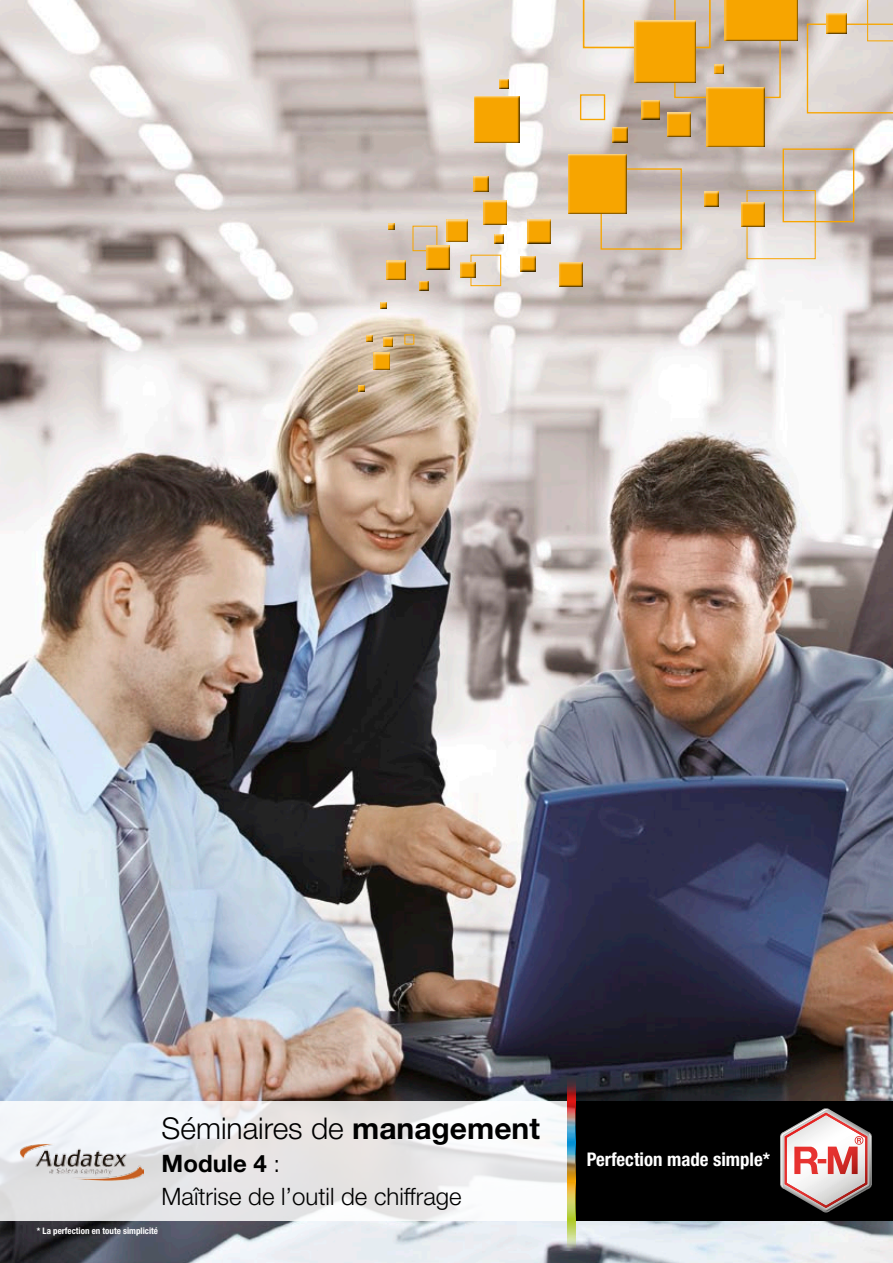
<style>
.page{position:relative;width:893px;height:1263px;background:#fff}
.page>*{position:absolute;margin:0;border:0;box-sizing:border-box;transform-origin:0 0}
.t1{font:300 30px "Helvetica Neue LT Pro";color:#000}
.t2{font:300 24px/33px "Helvetica Neue LT Pro";color:#000}
.t3{font:700 condensed 18.75px "Helvetica Neue LT Pro";color:#fff}
.t4{font:700 condensed 9px "Helvetica Neue LT Pro";color:#fff}
.s1{font-weight:700}
</style>
<div class="page">
<img style="left:0;top:0;width:893px;height:1263px">
<div style="left:580px;top:94px;width:25px;height:26px;border:1px solid #f7a500"></div>
<div style="left:471px;top:255px;width:30px;height:31px;border:1px solid #f7a500"></div>
<div style="left:404px;top:334px;width:10px;height:10px;border:1px solid #f7a500"></div>
<div style="left:600px;top:168px;width:82px;height:82px;border:1px solid #f7a500"></div>
<svg style="left:807px;top:0;width:86px;height:113px;background:#ddd4cc"></svg>
<div style="left:747px;top:190px;width:69px;height:69px;border:1px solid #f7a500"></div>
<svg style="left:583px;top:0;width:198px;height:98px;background:#d4c8be"></svg>
<div style="left:783px;top:148px;width:71px;height:74px;border:1px solid #f7a500"></div>
<div style="left:632px;top:20px;width:66px;height:65px;background:#000;opacity:.75"></div>
<div style="left:639px;top:97px;width:23px;height:23px;background:#c8bab5"></div>
<div style="left:639px;top:99px;width:23px;height:21px;background:#000;opacity:.75"></div>
<div style="left:665px;top:111px;width:28px;height:27px;background:#fff;opacity:.75"></div>
<div style="left:665px;top:112px;width:28px;height:26px;background:#000;opacity:.75"></div>
<div style="left:481px;top:198px;width:29px;height:27px;background:#fff;opacity:.75"></div>
<div style="left:482px;top:199px;width:28px;height:26px;background:#000;opacity:.75"></div>
<div style="left:525px;top:217px;width:28px;height:28px;background:#e1dad8"></div>
<div style="left:525px;top:218px;width:29px;height:27px;background:#000;opacity:.75"></div>
<div style="left:471px;top:174px;width:19px;height:18px;background:#d5cece"></div>
<div style="left:471px;top:175px;width:20px;height:17px;background:#000;opacity:.75"></div>
<div style="left:458px;top:260px;width:19px;height:19px;background:#fff;opacity:.75"></div>
<div style="left:458px;top:261px;width:20px;height:18px;background:#000;opacity:.75"></div>
<div style="left:444px;top:218px;width:26px;height:24px;background:#e4ddd8"></div>
<div style="left:444px;top:219px;width:26px;height:24px;background:#000;opacity:.75"></div>
<div style="left:493px;top:232px;width:12px;height:12px;background:#fff;opacity:.75"></div>
<div style="left:493px;top:234px;width:13px;height:11px;background:#000;opacity:.75"></div>
<div style="left:498px;top:77px;width:12px;height:12px;background:#e4dddb"></div>
<div style="left:498px;top:79px;width:12px;height:10px;background:#000;opacity:.75"></div>
<div style="left:378px;top:300px;width:11px;height:9px;background:#e3dfda"></div>
<div style="left:379px;top:302px;width:10px;height:8px;background:#000;opacity:.75"></div>
<div style="left:386px;top:222px;width:10px;height:8px;background:#dddbd6"></div>
<div style="left:386px;top:223px;width:10px;height:8px;background:#000;opacity:.75"></div>
<div style="left:713px;top:63px;width:13px;height:11px;background:#c6baba"></div>
<div style="left:713px;top:64px;width:13px;height:11px;background:#000;opacity:.75"></div>
<div style="left:418px;top:279px;width:12px;height:11px;background:#d2c4c4"></div>
<div style="left:418px;top:280px;width:12px;height:11px;background:#000;opacity:.75"></div>
<div style="left:701px;top:190px;width:19px;height:18px;background:#fff;opacity:.75"></div>
<div style="left:702px;top:191px;width:19px;height:17px;background:#000;opacity:.75"></div>
<div style="left:610px;top:125px;width:20px;height:18px;background:#fff;opacity:.75"></div>
<div style="left:610px;top:126px;width:20px;height:17px;background:#000;opacity:.75"></div>
<div style="left:384px;top:258px;width:24px;height:23px;background:#ccc3bf"></div>
<div style="left:384px;top:260px;width:24px;height:21px;background:#000;opacity:.75"></div>
<div style="left:518px;top:254px;width:20px;height:18px;background:#fff;opacity:.75"></div>
<div style="left:518px;top:255px;width:20px;height:17px;background:#000;opacity:.75"></div>
<div style="left:424px;top:243px;width:28px;height:27px;background:#fff;opacity:.75"></div>
<div style="left:425px;top:245px;width:28px;height:25px;background:#000;opacity:.75"></div>
<div style="left:556px;top:260px;width:29px;height:28px;background:#fff;opacity:.75"></div>
<div style="left:557px;top:261px;width:28px;height:27px;background:#000;opacity:.75"></div>
<div style="left:471px;top:94px;width:50px;height:49px;background:#fff;opacity:.75"></div>
<div style="left:472px;top:95px;width:50px;height:48px;background:#000;opacity:.75"></div>
<div style="left:824px;top:11px;width:24px;height:24px;background:#e4dddd"></div>
<div style="left:825px;top:12px;width:24px;height:23px;background:#000;opacity:.75"></div>
<div style="left:739px;top:200px;width:28px;height:28px;background:#fff;opacity:.75"></div>
<div style="left:739px;top:201px;width:28px;height:27px;background:#000;opacity:.75"></div>
<div style="left:566px;top:153px;width:63px;height:62px;background:#000;opacity:.75"></div>
<div style="left:705px;top:85px;width:62px;height:63px;background:#fff;opacity:.75"></div>
<div style="left:705px;top:87px;width:63px;height:61px;background:#000;opacity:.75"></div>
<div style="left:723px;top:0;width:77px;height:42px;background:#000;opacity:.75"></div>
<div style="left:382px;top:336px;width:13px;height:11px;background:#fff;opacity:.75"></div>
<div style="left:382px;top:337px;width:13px;height:11px;background:#000;opacity:.75"></div>
<div style="left:364px;top:333px;width:10px;height:9px;background:#e3d2b8"></div>
<div style="left:364px;top:335px;width:10px;height:7px;background:#000;opacity:.75"></div>
<div style="left:371px;top:351px;width:21px;height:20px;background:#fff;opacity:.75"></div>
<div style="left:371px;top:352px;width:21px;height:19px;background:#000;opacity:.75"></div>
<div style="left:357px;top:383px;width:10px;height:8px;background:#fff;opacity:.75"></div>
<div style="left:357px;top:384px;width:10px;height:8px;background:#000;opacity:.75"></div>
<svg style="left:0;top:1101px;width:567px;height:119px;fill:#e8e5e6"></svg>
<div style="left:575px;top:1101px;width:318px;height:119px;background:#000"></div>
<img style="left:567px;top:1061px;width:8px;height:189px">
<svg style="left:780px;top:1108px;width:92px;height:104px"></svg>
<img style="left:20px;top:1143px;width:123px;height:38px">
<p class="t1" style="left:162px;top:1109px;width:380px">Séminaires de <span class="s1">management</span></p>
<p class="t2" style="left:162px;top:1146px;width:302px"><span class="s1">Module 4</span> :<br>Maîtrise de l’outil de chiffrage</p>
<p class="t3" style="left:587px;top:1148px;width:185px">Perfection made simple*</p>
<p class="t4" style="left:37px;top:1225px;width:123px">* La perfection en toute simplicité</p>
</div>
